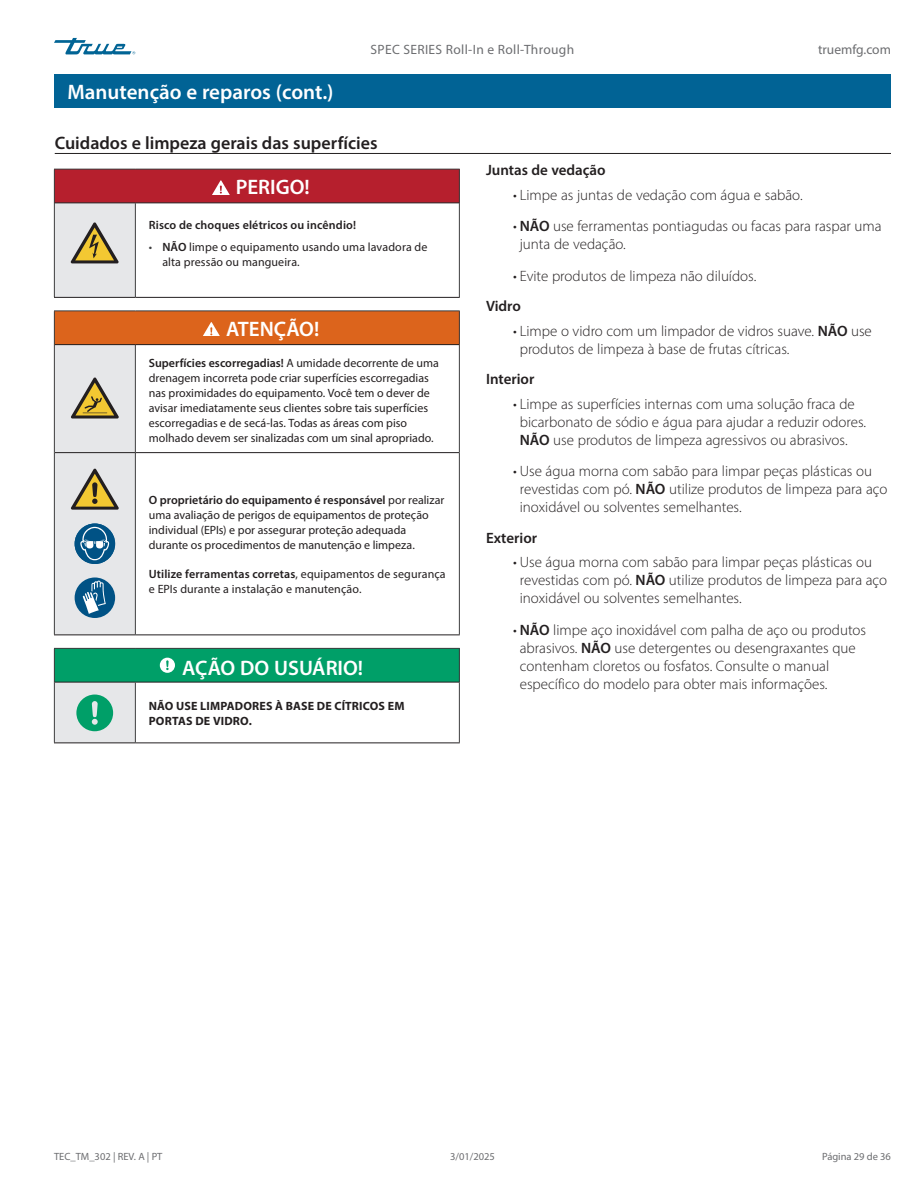
<style>
.page{position:relative;width:918px;height:1188px;background:#fff}
.page>*{position:absolute;margin:0;border:0;box-sizing:border-box;transform-origin:0 0}
.Table_title_bar{font:600 21px "Myriad Pro";color:#fff}
.Title_bar_Page_header{font:600 21px "Myriad Pro";color:#fff}
.Subhead_underscore_H1{font:600 18px "Myriad Pro";color:#231f20}
.t1{font:300 15px/18px "Myriad Pro";color:#231f20}
.Subhead_NO_underscore_H2{font:600 15px "Myriad Pro";color:#231f20}
.t2{font:13.5px "Myriad Pro";letter-spacing:.025em;color:#6c6d70}
.t3{font:13.5px "Myriad Pro";color:#6c6d70}
.Table_text{font:12px/15px "Myriad Pro";color:#231f20}
.Table_text-2{font:700 12px/15px "Myriad Pro";letter-spacing:.015em;color:#231f20}
.Table_text-3{font:600 12px "Myriad Pro";letter-spacing:.01em;color:#231f20}
.t4{font:10.5px "Myriad Pro";color:#6c6d70}
.s1{color:#3e3e3f}
.s2{font-weight:600}
</style>
<div class="page">
<svg style="left:54px;top:38px;width:81px;height:16px"></svg>
<div style="left:54px;top:74px;width:837px;height:34px;background:#016395"></div>
<hr style="left:55px;top:153px;width:836px;height:1px;background:#231f20">
<div style="left:54px;top:169px;width:405px;height:34px;background:#b61f2d"></div>
<svg style="left:54px;top:203px;width:81px;height:539px;background:#e6e7e9"></svg>
<svg style="left:135px;top:203px;width:324px;height:539px"></svg>
<div style="left:54px;top:311px;width:405px;height:34px;background:#dc641c"></div>
<div style="left:54px;top:345px;width:81px;height:108px;background:#e6e7e9"></div>
<div style="left:54px;top:648px;width:405px;height:34px;background:#009f68"></div>
<hr style="left:54px;top:169px;width:81px;height:1px;background:#3e3e3f">
<hr style="left:54px;top:170px;width:1px;height:33px;background:#3e3e3f">
<hr style="left:135px;top:169px;width:325px;height:1px;background:#3e3e3f">
<hr style="left:459px;top:170px;width:1px;height:33px;background:#3e3e3f">
<hr style="left:54px;top:203px;width:1px;height:94px;background:#3e3e3f">
<hr style="left:135px;top:203px;width:1px;height:94px;background:#3e3e3f">
<hr style="left:459px;top:203px;width:1px;height:94px;background:#3e3e3f">
<hr style="left:54px;top:310px;width:81px;height:1px;background:#3e3e3f">
<hr style="left:54px;top:311px;width:1px;height:34px;background:#3e3e3f">
<hr style="left:135px;top:310px;width:325px;height:1px;background:#3e3e3f">
<hr style="left:459px;top:311px;width:1px;height:34px;background:#3e3e3f">
<hr style="left:54px;top:345px;width:1px;height:108px;background:#3e3e3f">
<hr style="left:135px;top:345px;width:1px;height:107px;background:#3e3e3f">
<hr style="left:459px;top:345px;width:1px;height:108px;background:#3e3e3f">
<hr style="left:54px;top:453px;width:1px;height:181px;background:#3e3e3f">
<hr style="left:135px;top:453px;width:1px;height:181px;background:#3e3e3f">
<hr style="left:459px;top:453px;width:1px;height:181px;background:#3e3e3f">
<hr style="left:54px;top:648px;width:81px;height:1px;background:#3e3e3f">
<hr style="left:54px;top:649px;width:1px;height:33px;background:#3e3e3f">
<hr style="left:135px;top:648px;width:325px;height:1px;background:#3e3e3f">
<hr style="left:459px;top:649px;width:1px;height:33px;background:#3e3e3f">
<hr style="left:54px;top:682px;width:1px;height:60px;background:#3e3e3f">
<hr style="left:135px;top:682px;width:1px;height:60px;background:#3e3e3f">
<hr style="left:459px;top:682px;width:1px;height:60px;background:#3e3e3f">
<hr style="left:54px;top:297px;width:81px;height:1px;background:#231f20">
<hr style="left:135px;top:297px;width:325px;height:1px;background:#231f20">
<hr style="left:135px;top:452px;width:324px;height:1px;background:#231f20">
<hr style="left:54px;top:634px;width:81px;height:1px;background:#231f20">
<hr style="left:135px;top:634px;width:325px;height:1px;background:#231f20">
<hr style="left:54px;top:742px;width:81px;height:1px;background:#231f20">
<hr style="left:135px;top:742px;width:325px;height:1px;background:#231f20">
<hr style="left:55px;top:202px;width:80px;height:1px;background:#231f20">
<hr style="left:135px;top:202px;width:324px;height:1px;background:#231f20">
<hr style="left:55px;top:682px;width:80px;height:1px;background:#231f20">
<hr style="left:135px;top:682px;width:324px;height:1px;background:#231f20">
<hr style="left:55px;top:344px;width:80px;height:1px;background:#231f20">
<hr style="left:135px;top:344px;width:324px;height:1px;background:#231f20">
<hr style="left:55px;top:452px;width:80px;height:1px;background:#231f20">
<svg style="left:212px;top:180px;width:17px;height:14px"></svg>
<svg style="left:71px;top:222px;width:48px;height:41px;background:#baad84"></svg>
<svg style="left:203px;top:322px;width:17px;height:14px"></svg>
<svg style="left:71px;top:377px;width:48px;height:42px"></svg>
<svg style="left:71px;top:468px;width:48px;height:42px;background:#b8ac84"></svg>
<div style="left:75px;top:523px;width:40px;height:41px;background:#005285;border-radius:50%"></div>
<svg style="left:80px;top:527px;width:30px;height:33px"></svg>
<div style="left:75px;top:577px;width:40px;height:41px;background:#005285;border-radius:50%"></div>
<svg style="left:83px;top:581px;width:23px;height:33px"></svg>
<svg style="left:160px;top:658px;width:15px;height:15px"></svg>
<svg style="left:76px;top:695px;width:37px;height:36px"></svg>
<p class="t2" style="left:371px;top:42px;width:205px">SPEC SERIES Roll-In e Roll-Through</p>
<p class="Title_bar_Page_header" style="left:68px;top:79px;width:268px">Manutenção e reparos (cont.)</p>
<p class="Subhead_underscore_H1" style="left:55px;top:131px;width:324px">Cuidados e limpeza gerais das superfícies</p>
<p class="t3" style="left:818px;top:42px;width:74px">truemfg.com</p>
<p class="Table_title_bar" style="left:236px;top:174px;width:76px">PERIGO!</p>
<p class="Table_text-3" style="left:149px;top:217px;width:209px">Risco de choques elétricos ou incêndio!</p>
<p class="Table_text" style="left:162px;top:239px;width:267px;text-indent:-14px"><span class="s1">•</span> <span class="s2">NÃO</span> limpe o equipamento usando uma lavadora de alta pressão ou mangueira.</p>
<p class="Table_title_bar" style="left:226px;top:315px;width:95px">ATENÇÃO!</p>
<p class="Table_text" style="left:149px;top:355px;width:291px"><span class="s2">Superfícies escorregadias!</span> A umidade decorrente de uma drenagem incorreta pode criar superfícies escorregadias nas proximidades do equipamento. Você tem o dever de avisar imediatamente seus clientes sobre tais superfícies escorregadias e de secá-las. Todas as áreas com piso molhado devem ser sinalizadas com um sinal apropriado.</p>
<p class="Table_text" style="left:149px;top:492px;width:297px"><span class="s2">O proprietário do equipamento é responsável</span> por realizar uma avaliação de perigos de equipamentos de proteção individual (EPIs) e por assegurar proteção adequada durante os procedimentos de manutenção e limpeza.</p>
<p class="Table_text" style="left:149px;top:566px;width:298px"><span class="s2">Utilize ferramentas corretas</span>, equipamentos de segurança e EPIs durante a instalação e manutenção.</p>
<p class="Table_title_bar" style="left:182px;top:655px;width:182px">AÇÃO DO USUÁRIO!</p>
<p class="Table_text-2" style="left:149px;top:698px;width:257px">NÃO USE LIMPADORES À BASE DE CÍTRICOS EM<br>PORTAS DE VIDRO.</p>
<p class="Subhead_NO_underscore_H2" style="left:486px;top:161px;width:121px">Juntas de vedação</p>
<p class="t1" style="left:513px;top:186px;width:291px">• Limpe as juntas de vedação com água e sabão.</p>
<p class="t1" style="left:520px;top:217px;width:363px;text-indent:-7px">• <span class="s2">NÃO</span> use ferramentas pontiagudas ou facas para raspar uma junta de vedação.</p>
<p class="t1" style="left:513px;top:266px;width:245px">• Evite produtos de limpeza não diluídos.</p>
<p class="Subhead_NO_underscore_H2" style="left:486px;top:296px;width:36px">Vidro</p>
<p class="t1" style="left:520px;top:322px;width:354px;text-indent:-7px">• Limpe o vidro com um limpador de vidros suave. <span class="s2">NÃO</span> use produtos de limpeza à base de frutas cítricas.</p>
<p class="Subhead_NO_underscore_H2" style="left:486px;top:370px;width:50px">Interior</p>
<p class="t1" style="left:520px;top:395px;width:348px;text-indent:-7px">• Limpe as superfícies internas com uma solução fraca de bicarbonato de sódio e água para ajudar a reduzir odores.<br><span class="s2">NÃO</span> use produtos de limpeza agressivos ou abrasivos.</p>
<p class="t1" style="left:520px;top:462px;width:369px;text-indent:-7px">• Use água morna com sabão para limpar peças plásticas ou revestidas com pó. <span class="s2">NÃO</span> utilize produtos de limpeza para aço inoxidável ou solventes semelhantes.</p>
<p class="Subhead_NO_underscore_H2" style="left:486px;top:528px;width:53px">Exterior</p>
<p class="t1" style="left:520px;top:553px;width:369px;text-indent:-7px">• Use água morna com sabão para limpar peças plásticas ou revestidas com pó. <span class="s2">NÃO</span> utilize produtos de limpeza para aço inoxidável ou solventes semelhantes.</p>
<p class="t1" style="left:520px;top:620px;width:348px;text-indent:-7px">• <span class="s2">NÃO</span> limpe aço inoxidável com palha de aço ou produtos abrasivos. <span class="s2">NÃO</span> use detergentes ou desengraxantes que contenham cloretos ou fosfatos. Consulte o manual específico do modelo para obter mais informações.</p>
<p class="t4" style="left:54px;top:1150px;width:110px">TEC_TM_302 | REV. A | PT</p>
<p class="t4" style="left:450px;top:1150px;width:46px">3/01/2025</p>
<p class="t4" style="left:822px;top:1150px;width:70px">Página 29 de 36</p>
</div>
